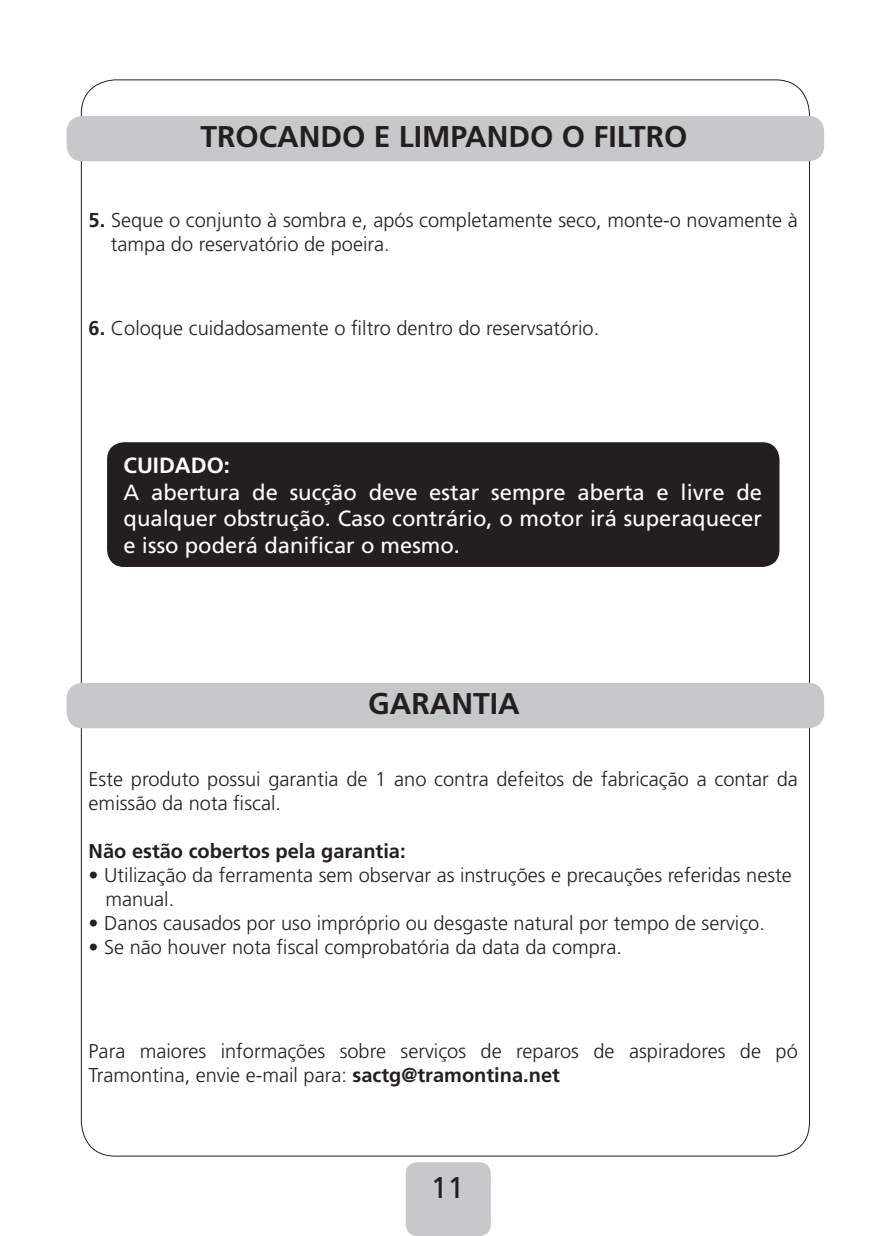
<style>
.page{position:relative;width:888px;height:1236px;background:#fff}
.page>*{position:absolute;margin:0;border:0;box-sizing:border-box;transform-origin:0 0}
.t1{font:700 30px "Frutiger";color:#231f20}
.t2{font:30px "Frutiger";color:#231f20}
.t3{font:22px/26.4px "Frutiger";color:#fff;text-align:justify}
.t4{font:700 22px "Frutiger";color:#fff}
.t5{font:300 20px/24px "Frutiger";color:#231f20}
.t6{font:700 20px "Frutiger";color:#231f20}
.s1{font-weight:700}
</style>
<div class="page">
<div style="left:405px;top:1162px;width:85px;height:74px;background:#c7c8ca;border-radius:11px"></div>
<div style="left:67px;top:116px;width:756px;height:45px;background:#c7c8ca;border-radius:16px"></div>
<div style="left:67px;top:683px;width:756px;height:45px;background:#c7c8ca;border-radius:16px"></div>
<div style="left:107px;top:442px;width:672px;height:125px;background:#231f20;border-radius:17px"></div>
<h1 class="t1" style="left:200px;top:119px;width:488px">TROCANDO E LIMPANDO O FILTRO</h1>
<p class="t5" style="left:111px;top:209px;width:688px;text-indent:-22px"><span class="s1">5.</span> Seque o conjunto à sombra e, após completamente seco, monte-o novamente à tampa do reservatório de poeira.</p>
<p class="t5" style="left:89px;top:316px;width:512px"><span class="s1">6.</span> Coloque cuidadosamente o filtro dentro do reservsatório.</p>
<p class="t4" style="left:124px;top:453px;width:108px">CUIDADO:</p>
<p class="t3" style="left:124px;top:479px;width:639px">A abertura de sucção deve estar sempre aberta e livre de qualquer obstrução. Caso contrário, o motor irá superaquecer e isso poderá danificar o mesmo.</p>
<h1 class="t1" style="left:368px;top:686px;width:153px">GARANTIA</h1>
<p class="t5" style="left:89px;top:767px;width:710px">Este produto possui garantia de 1 ano contra defeitos de fabricação a contar da emissão da nota fiscal.</p>
<p class="t6" style="left:89px;top:839px;width:318px">Não estão cobertos pela garantia:</p>
<p class="t5" style="left:105px;top:863px;width:687px;text-indent:-17px">• Utilização da ferramenta sem observar as instruções e precauções referidas neste manual.</p>
<p class="t5" style="left:89px;top:911px;width:677px">• Danos causados por uso impróprio ou desgaste natural por tempo de serviço.</p>
<p class="t5" style="left:89px;top:935px;width:535px">• Se não houver nota fiscal comprobatória da data da compra.</p>
<p class="t5" style="left:89px;top:1039px;width:710px">Para maiores informações sobre serviços de reparos de aspiradores de pó<br>Tramontina, envie e-mail para: <span class="s1">sactg@tramontina.net</span></p>
<h1 class="t2" style="left:431px;top:1170px;width:35px">11</h1>
</div>
